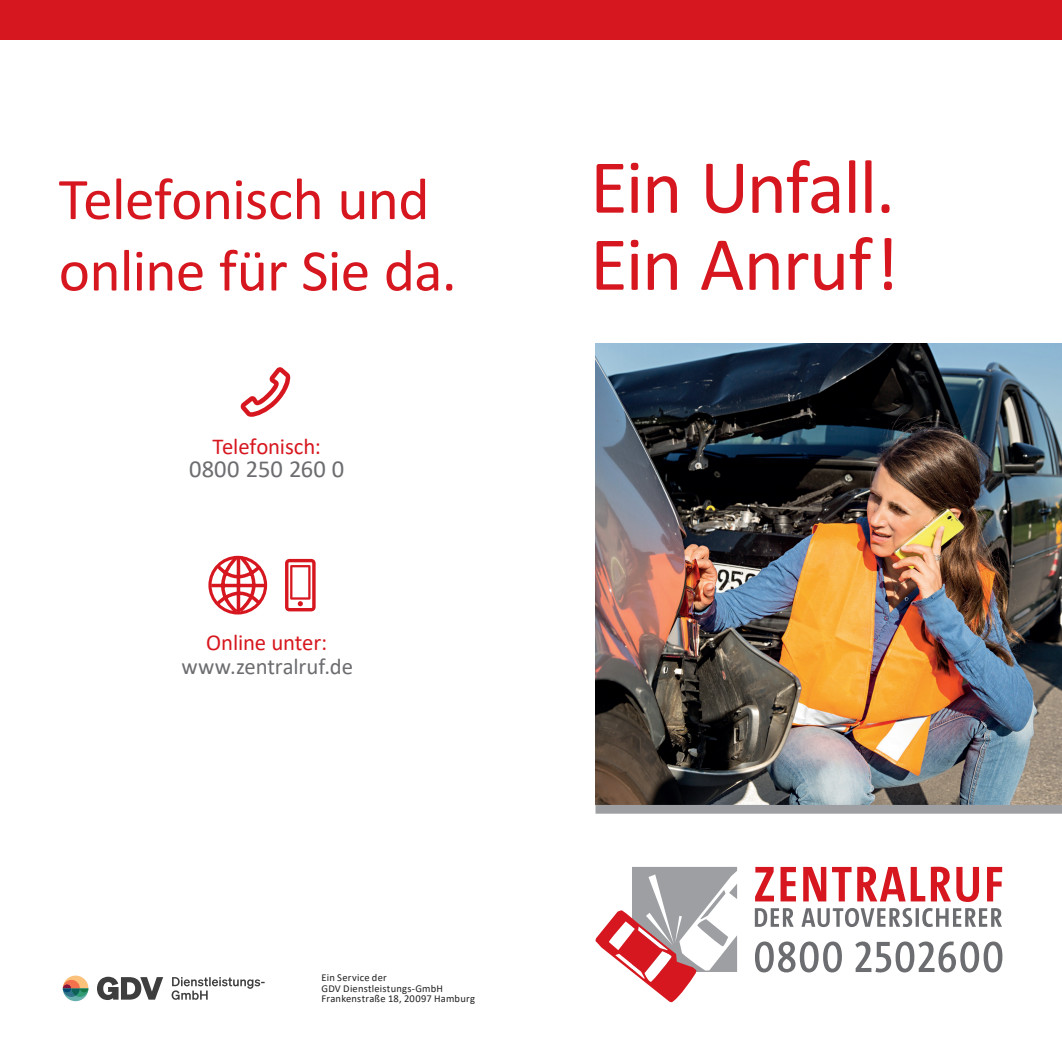
<style>
.page{position:relative;width:1062px;height:1062px;background:#fff}
.page>*{position:absolute;margin:0;border:0;box-sizing:border-box;transform-origin:0 0}
.t1{font:77px "Calibri";letter-spacing:-.02em;color:#d7171f}
.t2{font:59.5px/71.4px "Calibri";letter-spacing:-.015em;color:#d7171f}
.t3{font:24.5px "Calibri";letter-spacing:.005em;color:#6c6d70}
.t4{font:22.75px "Calibri";letter-spacing:-.01em;color:#d7171f}
.t5{font:22.75px "Calibri";letter-spacing:-.005em;color:#6c6d70}
.t6{font:10.5px/10.5px "Calibri";letter-spacing:.02em;color:#231f20}
</style>
<div class="page">
<img style="left:595px;top:343px;width:467px;height:462px">
<div style="left:595px;top:805px;width:467px;height:8px;background:#9d9fa2"></div>
<div style="left:0;top:0;width:1062px;height:40px;background:#d7171f"></div>
<svg style="left:595px;top:867px;width:142px;height:135px"></svg>
<svg style="left:755px;top:941px;width:247px;height:31px"></svg>
<svg style="left:755px;top:908px;width:247px;height:19px"></svg>
<svg style="left:755px;top:866px;width:247px;height:36px"></svg>
<svg style="left:172px;top:977px;width:93px;height:22px"></svg>
<svg style="left:97px;top:976px;width:66px;height:24px"></svg>
<svg style="left:63px;top:975px;width:25px;height:26px"></svg>
<svg style="left:285px;top:559px;width:30px;height:52px"></svg>
<svg style="left:240px;top:367px;width:51px;height:50px"></svg>
<svg style="left:208px;top:555px;width:60px;height:60px"></svg>
<p class="t2" style="left:59px;top:162px;width:399px">Telefonisch und online für Sie da.</p>
<p class="t4" style="left:212px;top:431px;width:110px">Telefonisch:</p>
<p class="t3" style="left:189px;top:452px;width:157px">0800 250 260 0</p>
<p class="t4" style="left:206px;top:627px;width:122px">Online unter:</p>
<p class="t5" style="left:182px;top:650px;width:173px">www.zentralruf.de</p>
<p class="t6" style="left:321px;top:972px;width:123px">Ein Service der<br>GDV Dienstleistungs-GmbH</p>
<p class="t6" style="left:321px;top:993px;width:155px">Frankenstraße 18, 20097 Hamburg</p>
<p class="t1" style="left:590px;top:134px;width:306px">Ein Unfall.</p>
<p class="t1" style="left:590px;top:211px;width:310px">Ein Anruf!</p>
</div>
